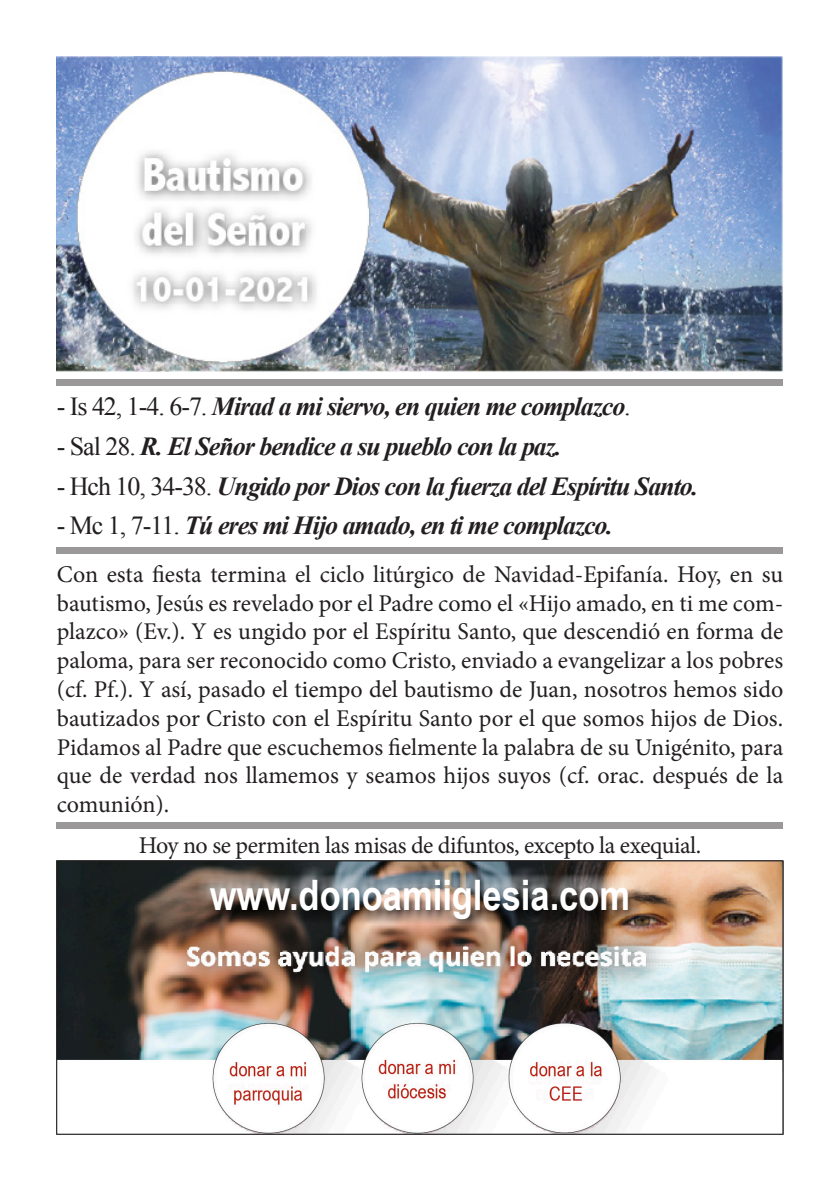
<style>
.page{position:relative;width:840px;height:1191px;background:#fff}
.page>*{position:absolute;margin:0;border:0;box-sizing:border-box;transform-origin:0 0}
.t1{font:700 42px "Arial Narrow";color:#fff}
.t2{font:italic 700 26px "Times New Roman";letter-spacing:-.04em;color:#231f20}
.t3{font:24px/28.8px "Minion Pro";letter-spacing:-.01em;color:#231f20;text-align:justify}
.s1{font-weight:400;font-style:normal}
</style>
<div class="page">
<div style="left:57px;top:547px;width:725px;height:7px;background:#9a9898"></div>
<div style="left:57px;top:379px;width:725px;height:6px;background:#9a9898"></div>
<div style="left:57px;top:822px;width:725px;height:6px;background:#9a9898"></div>
<img style="left:57px;top:57px;width:725px;height:314px">
<img style="left:58px;top:862px;width:723px;height:270px">
<div style="left:56px;top:860px;width:727px;height:274px;border:1px solid #231f20"></div>
<div style="left:196px;top:866px;width:442px;height:59px;background:#fff;opacity:.75"></div>
<div style="left:203px;top:870px;width:439px;height:62px;background:#231f20;opacity:.75"></div>
<p class="t2" style="left:57px;top:388px;width:575px"><span class="s1">- Is 42, 1-4. 6-7.</span> Mirad a mi siervo, en quien me complazco<span class="s1">.</span></p>
<p class="t2" style="left:57px;top:428px;width:506px"><span class="s1">- Sal 28.</span> R. El Señor bendice a su pueblo con la paz.</p>
<p class="t2" style="left:57px;top:468px;width:642px"><span class="s1">- Hch 10, 34-38.</span> Ungido por Dios con la fuerza del Espíritu Santo.</p>
<p class="t2" style="left:57px;top:507px;width:557px"><span class="s1">- Mc 1, 7-11.</span> Tú eres mi Hijo amado, en ti me complazco.</p>
<p class="t3" style="left:57px;top:560px;width:727px">Con esta fiesta termina el ciclo litúrgico de Navidad-Epifanía. Hoy, en su bautismo, Jesús es revelado por el Padre como el «Hijo amado, en ti me com&shy;plazco» (Ev.). Y es ungido por el Espíritu Santo, que descendió en forma de paloma, para ser reconocido como Cristo, enviado a evangelizar a los pobres (cf. Pf.). Y así, pasado el tiempo del bautismo de Juan, nosotros hemos sido bautizados por Cristo con el Espíritu Santo por el que somos hijos de Dios.<br>Pidamos al Padre que escuchemos fielmente la palabra de su Unigénito, para que de verdad nos llamemos y seamos hijos suyos (cf. orac. después de la comunión).</p>
<p class="t3" style="left:139px;top:830px;width:563px">Hoy no se permiten las misas de difuntos, excepto la exequial.</p>
<h1 class="t1" style="left:210px;top:863px;width:421px">www.donoamiiglesia.com</h1>
</div>
